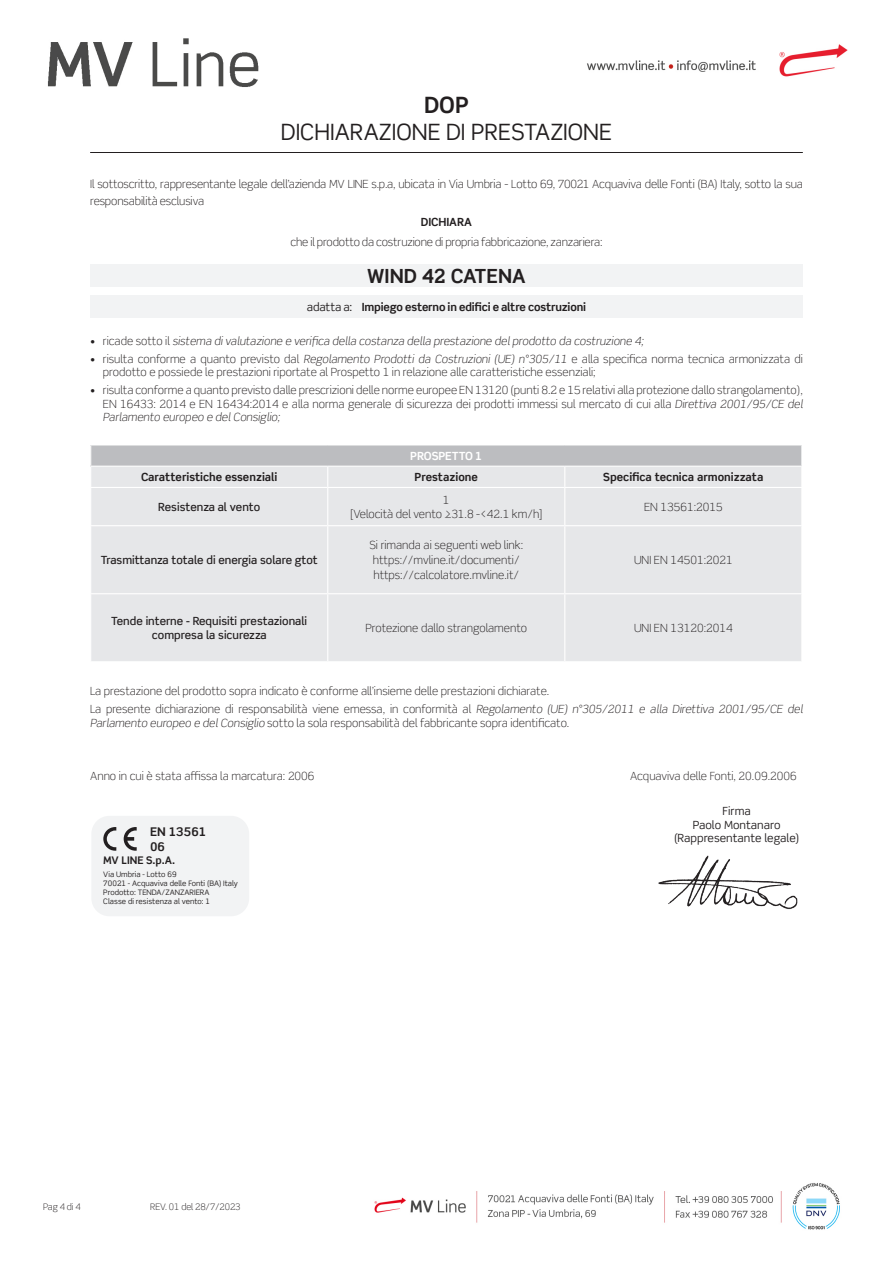
<style>
.page{position:relative;width:893px;height:1263px;background:#fff}
.page>*{position:absolute;margin:0;border:0;box-sizing:border-box;transform-origin:0 0}
.t1{font:22.5px "Scene Std";color:#231f20}
.t2{font:700 22.5px "Scene Std";color:#231f20}
.t3{font:700 19.5px "Scene Std";color:#231f20}
.CORPO_TESTO{font:700 12px/14.4px "Scene Std";color:#231f20}
.CORPO_TESTO-2{font:300 11.25px/13.5px "Scene Std";color:#231f20}
.CORPO_TESTO-3{font:700 11.25px "Scene Std";color:#231f20}
.CORPO_TESTO-4{font:500 11.25px/13.5px "Scene Std";color:#231f20;text-align:center}
.t4{font:italic 300 11.25px "Scene Std";color:#231f20}
.CORPO_TESTO-5{font:11.25px "Scene Std";color:#231f20}
.CORPO_TESTO-6{font:700 11.25px "Scene Std";letter-spacing:-.015em;color:#fff}
.TITOLI{font:700 10.5px "Scene Std";color:#231f20}
.t5{font:300 9px "Scene Std";letter-spacing:-.01em;color:#231f20}
.CORPO_TESTO-7{font:7.5px "Scene Std";color:#231f20}
.TITOLI-2{font:7.5px "Scene Std";color:#231f20}
.s1{font-weight:400}
.s2{font-style:normal}
.s3{font-style:italic}
</style>
<div class="page">
<img style="left:47px;top:38px;width:801px;height:49px">
<img style="left:374px;top:1183px;width:466px;height:47px">
<div style="left:91px;top:816px;width:158px;height:100px;background:#f2f3f4;border-radius:18px"></div>
<hr style="left:90px;top:152px;width:713px;height:1px;background:#231f20">
<div style="left:90px;top:264px;width:713px;height:23px;background:#f2f3f4"></div>
<div style="left:90px;top:295px;width:713px;height:23px;background:#f2f3f4"></div>
<div style="left:91px;top:445px;width:711px;height:21px;background:#bcbdc0"></div>
<div style="left:91px;top:467px;width:710px;height:194px;background:#e6e7e9"></div>
<svg style="left:327px;top:467px;width:1px;height:20px"></svg>
<svg style="left:564px;top:467px;width:1px;height:20px"></svg>
<svg style="left:801px;top:445px;width:1px;height:21px"></svg>
<hr style="left:90px;top:487px;width:238px;height:1px;background:#fff">
<hr style="left:328px;top:487px;width:237px;height:1px;background:#fff">
<hr style="left:327px;top:488px;width:1px;height:37px;background:#fff">
<hr style="left:565px;top:487px;width:237px;height:1px;background:#fff">
<hr style="left:564px;top:488px;width:1px;height:37px;background:#fff">
<hr style="left:90px;top:525px;width:238px;height:1px;background:#fff">
<hr style="left:328px;top:525px;width:237px;height:1px;background:#fff">
<hr style="left:327px;top:526px;width:1px;height:67px;background:#fff">
<hr style="left:565px;top:525px;width:237px;height:1px;background:#fff">
<hr style="left:564px;top:526px;width:1px;height:67px;background:#fff">
<hr style="left:90px;top:593px;width:238px;height:1px;background:#fff">
<hr style="left:328px;top:593px;width:237px;height:1px;background:#fff">
<hr style="left:327px;top:594px;width:1px;height:67px;background:#fff">
<hr style="left:565px;top:593px;width:237px;height:1px;background:#fff">
<hr style="left:564px;top:594px;width:1px;height:67px;background:#fff">
<svg style="left:103px;top:827px;width:13px;height:24px"></svg>
<svg style="left:124px;top:827px;width:13px;height:24px"></svg>
<img style="left:658px;top:855px;width:140px;height:55px">
<p class="t2" style="left:424px;top:91px;width:46px">DOP</p>
<p class="t1" style="left:281px;top:118px;width:333px">DICHIARAZIONE DI PRESTAZIONE</p>
<p class="CORPO_TESTO-2" style="left:90px;top:176px;width:714px;line-height:16.5px">Il sottoscritto, rappresentante legale dell’azienda MV LINE s.p.a, ubicata in Via Umbria - Lotto 69, 70021 Acquaviva delle Fonti (BA) Italy, sotto la sua responsabilità esclusiva</p>
<p class="CORPO_TESTO-3" style="left:421px;top:215px;width:53px">DICHIARA</p>
<p class="CORPO_TESTO-2" style="left:290px;top:236px;width:314px">che il prodotto da costruzione di propria fabbricazione, zanzariera:</p>
<p class="t3" style="left:367px;top:264px;width:160px">WIND 42 CATENA</p>
<p class="CORPO_TESTO-3" style="left:307px;top:299px;width:281px"><span class="s1">adatta a:</span> Impiego esterno in edifici e altre costruzioni</p>
<p class="t4" style="left:90px;top:334px;width:555px"><span class="s2">• ricade sotto il</span> sistema di valutazione e verifica della costanza della prestazione del prodotto da costruzione 4;</p>
<p class="CORPO_TESTO-2" style="left:103px;top:352px;width:701px;text-indent:-13px">• risulta conforme a quanto previsto dal <span class="s3">Regolamento Prodotti da Costruzioni (UE) n°305/11</span> e alla specifica norma tecnica armonizzata di prodotto e possiede le prestazioni riportate al Prospetto 1 in relazione alle caratteristiche essenziali;</p>
<p class="CORPO_TESTO-2" style="left:103px;top:383px;width:701px;text-align:justify;text-indent:-13px">• risulta conforme a quanto previsto dalle prescrizioni delle norme europee EN 13120 (punti 8.2 e 15 relativi alla protezione dallo strangolamento), EN 16433: 2014 e EN 16434:2014 e alla norma generale di sicurezza dei prodotti immessi sul mercato di cui alla <span class="s3">Direttiva 2001/95/CE del Parlamento europeo e del Consiglio;</span></p>
<p class="CORPO_TESTO-6" style="left:410px;top:449px;width:74px">PROSPETTO 1</p>
<p class="CORPO_TESTO-3" style="left:141px;top:470px;width:138px">Caratteristiche essenziali</p>
<p class="CORPO_TESTO-3" style="left:415px;top:470px;width:65px">Prestazione</p>
<p class="CORPO_TESTO-3" style="left:603px;top:470px;width:162px">Specifica tecnica armonizzata</p>
<p class="CORPO_TESTO-4" style="left:158px;top:500px;width:103px">Resistenza al vento</p>
<p class="CORPO_TESTO-2" style="left:443px;top:493px;width:8px">1</p>
<p class="CORPO_TESTO-2" style="left:350px;top:508px;width:195px">[Velocità del vento ≥31.8 -&lt;42.1 km/h]</p>
<p class="CORPO_TESTO-2" style="left:644px;top:500px;width:80px">EN 13561:2015</p>
<p class="CORPO_TESTO-4" style="left:101px;top:553px;width:219px">Trasmittanza totale di energia solare gtot</p>
<p class="CORPO_TESTO-2" style="left:369px;top:539px;width:155px">Si rimanda ai seguenti web link:</p>
<p class="CORPO_TESTO-2" style="left:373px;top:553px;width:148px">https://mvline.it/documenti/</p>
<p class="CORPO_TESTO-2" style="left:373px;top:568px;width:147px">https://calcolatore.mvline.it/</p>
<p class="CORPO_TESTO-2" style="left:634px;top:553px;width:100px">UNI EN 14501:2021</p>
<p class="CORPO_TESTO-4" style="left:111px;top:614px;width:197px">Tende interne - Requisiti prestazionali compresa la sicurezza</p>
<p class="CORPO_TESTO-2" style="left:365px;top:621px;width:163px">Protezione dallo strangolamento</p>
<p class="CORPO_TESTO-2" style="left:634px;top:621px;width:100px">UNI EN 13120:2014</p>
<p class="CORPO_TESTO-2" style="left:90px;top:685px;width:461px">La prestazione del prodotto sopra indicato è conforme all’insieme delle prestazioni dichiarate.</p>
<p class="CORPO_TESTO-2" style="left:90px;top:702px;width:714px">La presente dichiarazione di responsabilità viene emessa, in conformità al <span class="s3">Regolamento (UE) n°305/2011 e alla Direttiva 2001/95/CE del<br>Parlamento europeo e del Consiglio</span> sotto la sola responsabilità del fabbricante sopra identificato.</p>
<p class="CORPO_TESTO-2" style="left:90px;top:769px;width:226px">Anno in cui è stata affissa la marcatura: 2006</p>
<p class="CORPO_TESTO-2" style="left:630px;top:769px;width:168px">Acquaviva delle Fonti, 20.09.2006</p>
<p class="CORPO_TESTO-5" style="left:722px;top:804px;width:30px">Firma</p>
<p class="CORPO_TESTO-5" style="left:693px;top:818px;width:89px">Paolo Montanaro</p>
<p class="CORPO_TESTO-5" style="left:674px;top:831px;width:127px">(Rappresentante legale)</p>
<p class="CORPO_TESTO" style="left:150px;top:825px;width:58px">EN 13561<br>06</p>
<p class="TITOLI" style="left:103px;top:853px;width:73px">MV LINE S.p.A.</p>
<p class="TITOLI-2" style="left:103px;top:870px;width:75px">Via Umbria - Lotto 69</p>
<p class="TITOLI-2" style="left:103px;top:879px;width:136px">70021 - Acquaviva delle Fonti (BA) Italy</p>
<p class="CORPO_TESTO-7" style="left:103px;top:888px;width:108px">Prodotto: TENDA/ZANZARIERA</p>
<p class="CORPO_TESTO-7" style="left:103px;top:897px;width:108px">Classe di resistenza al vento: 1</p>
<p class="t5" style="left:43px;top:1201px;width:39px">Pag 4 di 4</p>
<p class="t5" style="left:150px;top:1201px;width:92px">REV. 01 del 28/7/2023</p>
</div>
